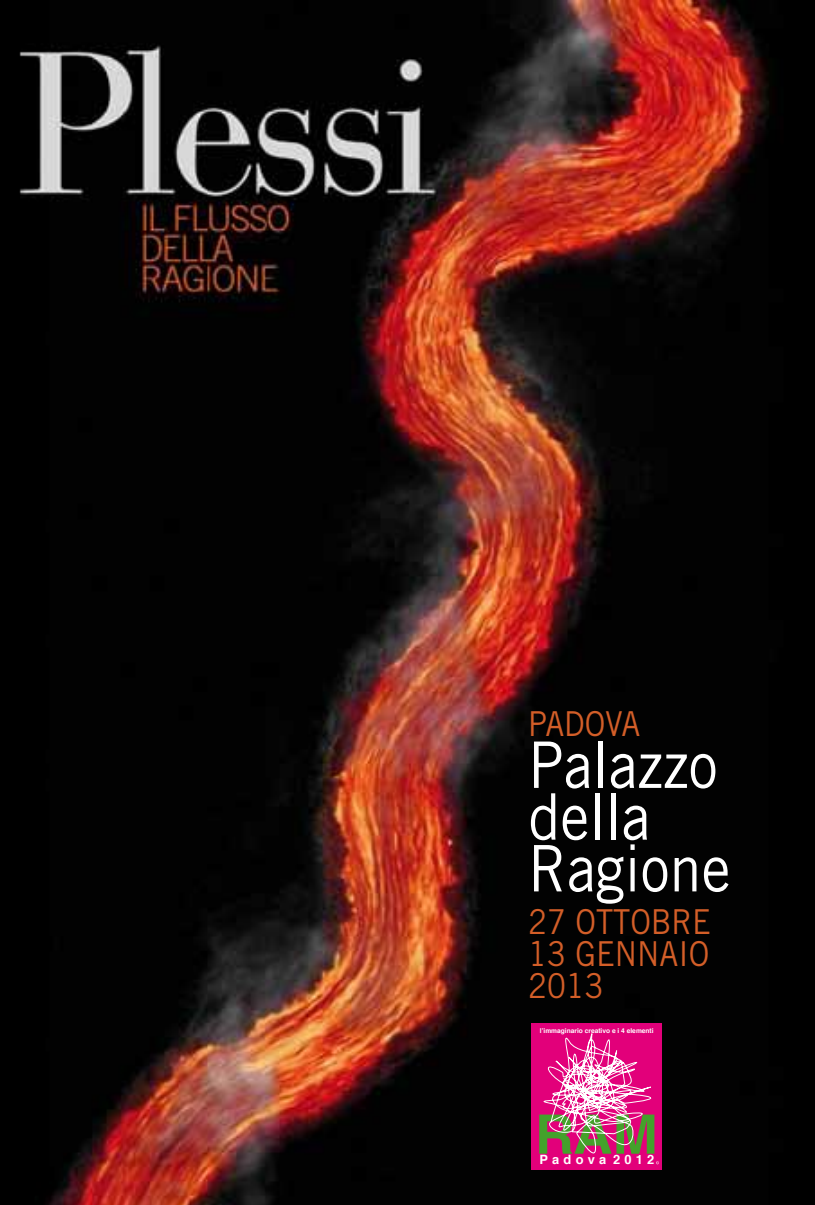
<style>
.page{position:relative;width:815px;height:1205px;background:#fff}
.page>*{position:absolute;margin:0;border:0;box-sizing:border-box;transform-origin:0 0}
.t1{font:64.25px/51.8px "Trade Gothic";color:#fff;scale:.9 1}
.t2{font:34.25px/32px "Trade Gothic";color:#d35e28;text-align:justify;scale:.9 1}
.t3{font:700 12.75px "Helvetica";letter-spacing:.33em;color:#fff}
.t4{font:700 6.75px "Helvetica";color:#fff}
</style>
<div class="page">
<img style="left:0;top:0;width:815px;height:1205px">
<div style="left:531px;top:1023px;width:131px;height:146px;background:#e2007a"></div>
<svg style="left:524px;top:1016px;width:155px;height:149px"></svg>
<h2 class="t2" style="left:528px;top:707px;width:126px">PADOVA</h2>
<h1 class="t1" style="left:528px;top:738px;width:226px">Palazzo della<br>Ragione</h1>
<h2 class="t2" style="left:528px;top:905px;width:205px">27 OTTOBRE 13 GENNAIO 2013</h2>
<p class="t4" style="left:540px;top:1025px;width:115px">l’immaginario creativo e i 4 elementi</p>
<h3 class="t3" style="left:539px;top:1149px;width:116px">Padova 2012</h3>
</div>
